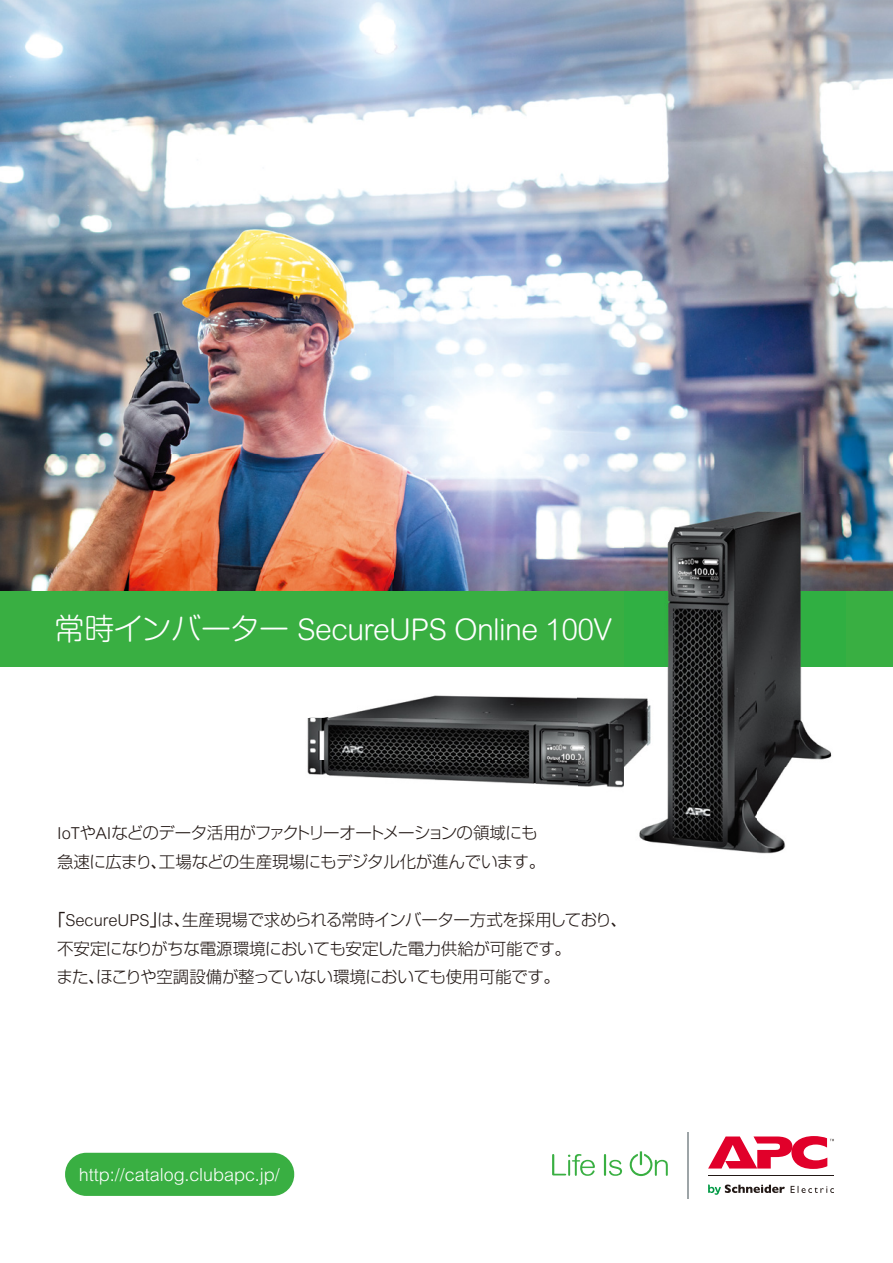
<style>
.page{position:relative;width:893px;height:1263px;background:#fff}
.page>*{position:absolute;margin:0;border:0;box-sizing:border-box;transform-origin:0 0}
.t1{font:300 30px "Arial Rounded MT Std";letter-spacing:-.02em;color:#fff}
.t2{font:300 18px "Arial MT Std";color:#fff}
.t3{font:300 16.5px/28.8px "Shin Go Pr 5";letter-spacing:-.025em;color:#221815}
.s1{font-family:"Shin M Go Pro"}
.s2{font-family:"Arial MT Std"}
.s3{font-weight:400}
</style>
<div class="page">
<img style="left:307px;top:695px;width:344px;height:93px">
<img style="left:0;top:0;width:803px;height:454px">
<img style="left:803px;top:0;width:90px;height:591px">
<img style="left:0;top:454px;width:599px;height:137px">
<img style="left:599px;top:454px;width:205px;height:52px">
<img style="left:599px;top:506px;width:26px;height:85px">
<div style="left:0;top:591px;width:893px;height:76px;background:#39af42"></div>
<svg style="left:552px;top:1154px;width:43px;height:22px"></svg>
<svg style="left:604px;top:1154px;width:18px;height:22px"></svg>
<svg style="left:630px;top:1151px;width:38px;height:25px"></svg>
<hr style="left:687px;top:1132px;width:1px;height:67px;background:#9da4a7">
<hr style="left:709px;top:1175px;width:125px;height:1px;background:#221815">
<svg style="left:708px;top:1184px;width:126px;height:11px"></svg>
<svg style="left:708px;top:1136px;width:126px;height:33px"></svg>
<div style="left:65px;top:1153px;width:229px;height:43px;background:#39af42;border-radius:21px"></div>
<img style="left:625px;top:494px;width:221px;height:223px">
<img style="left:667px;top:717px;width:165px;height:51px">
<img style="left:625px;top:768px;width:161px;height:86px">
<h1 class="t1" style="left:55px;top:612px;width:559px"><span class="s1">常時インバーター</span> SecureUPS Online 100V</h1>
<p class="t3" style="left:57px;top:817px;width:490px"><span class="s2">IoT</span>や<span class="s2">AI</span>などのデータ活用がファクトリーオートメーションの領域にも急速に広まり<span class="s3">、</span>工場などの生産現場にもデジタル化が進んでいます<span class="s3">。</span></p>
<p class="t3" style="left:56px;top:903px;width:572px;text-indent:-8px"><span class="s3">「</span><span class="s2">SecureUPS</span><span class="s3">」</span>は<span class="s3">、</span>生産現場で求められる常時インバーター方式を採用しており<span class="s3">、</span>不安定になりがちな電源環境においても安定した電力供給が可能です<span class="s3">。<br></span>また<span class="s3">、</span>ほこりや空調設備が整っていない環境においても使用可能です<span class="s3">。</span></p>
<p class="t2" style="left:79px;top:1164px;width:202px">http://catalog.clubapc.jp/</p>
</div>
